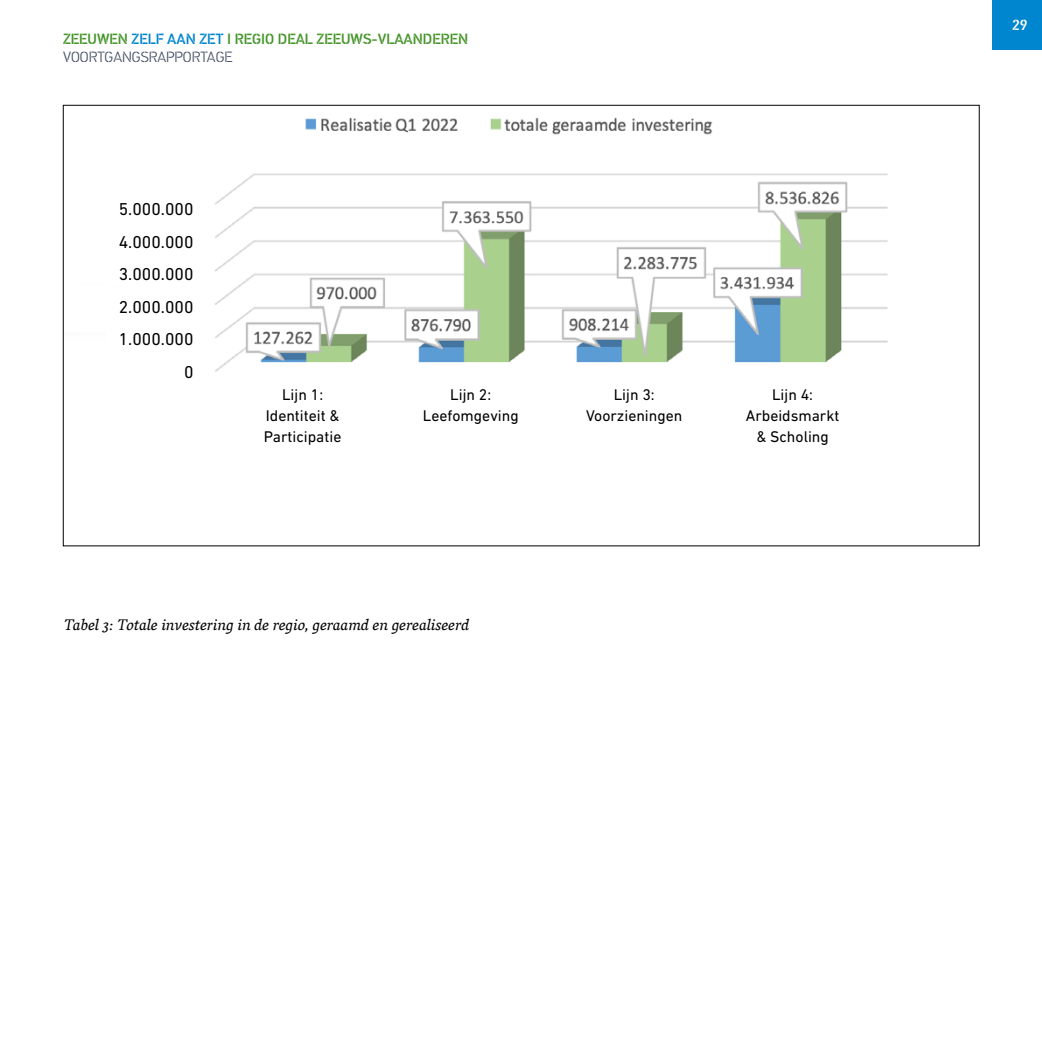
<style>
.page{position:relative;width:1042px;height:1042px;background:#fff}
.page>*{position:absolute;margin:0;border:0;box-sizing:border-box;transform-origin:0 0}
.Tussenkop_1{font:17.5px "DIN Next LT Pro";color:#000}
.Tussenkop_1-2{font:15.75px/21px "DIN Next LT Pro";color:#000;text-align:center}
.onderschrift{font:italic 15.75px "Vesper Pro";color:#000}
.t1{font:500 14.88px/17.8px "PF Din Stencil";color:#46962b}
.t2{font:500 14.88px "PF Din Stencil";color:#fff}
.s1{color:#0086ce}
.s2{font-weight:300;color:#3d495e}
</style>
<div class="page">
<div style="left:992px;top:0;width:50px;height:50px;background:#0086ce"></div>
<img style="left:215px;top:117px;width:673px;height:255px">
<p class="t1" style="left:63px;top:31px;width:407px">ZEEUWEN <span class="s1">ZELF AAN ZET</span> I REGIO DEAL ZEEUWS-VLAANDEREN<br><span class="s2">VOORTGANGSRAPPORTAGE</span></p>
<p class="Tussenkop_1" style="left:119px;top:199px;width:76px">5.000.000</p>
<p class="Tussenkop_1" style="left:119px;top:231px;width:76px">4.000.000</p>
<p class="Tussenkop_1" style="left:119px;top:264px;width:76px">3.000.000</p>
<p class="Tussenkop_1" style="left:119px;top:297px;width:76px">2.000.000</p>
<p class="Tussenkop_1" style="left:119px;top:329px;width:76px">1.000.000</p>
<p class="Tussenkop_1" style="left:184px;top:362px;width:11px">0</p>
<p class="Tussenkop_1-2" style="left:282px;top:384px;width:43px">Lijn 1:</p>
<p class="Tussenkop_1-2" style="left:266px;top:405px;width:75px">Identiteit &amp;</p>
<p class="Tussenkop_1-2" style="left:264px;top:426px;width:79px">Participatie</p>
<p class="Tussenkop_1-2" style="left:450px;top:384px;width:43px">Lijn 2:</p>
<p class="Tussenkop_1-2" style="left:423px;top:405px;width:97px">Leefomgeving</p>
<p class="Tussenkop_1-2" style="left:614px;top:384px;width:43px">Lijn 3:</p>
<p class="Tussenkop_1-2" style="left:586px;top:405px;width:98px">Voorzieningen</p>
<p class="Tussenkop_1-2" style="left:772px;top:384px;width:43px">Lijn 4:</p>
<p class="Tussenkop_1-2" style="left:746px;top:405px;width:95px">Arbeidsmarkt &amp; Scholing</p>
<p class="onderschrift" style="left:63px;top:613px;width:407px">Tabel 3: Totale investering in de regio, geraamd en gerealiseerd</p>
<p class="t2" style="left:1012px;top:16px;width:17px">29</p>
</div>
